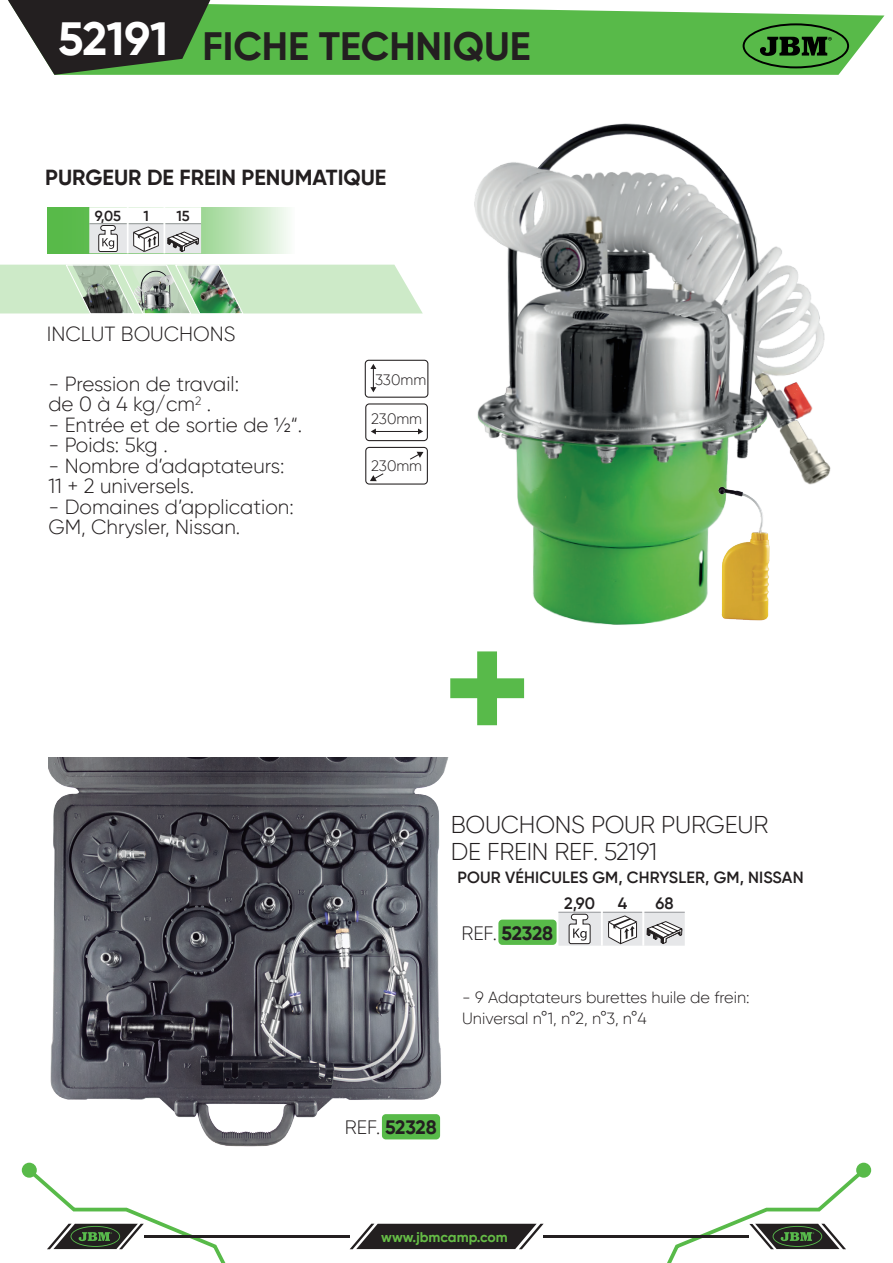
<style>
.page{position:relative;width:893px;height:1263px;background:#fff}
.page>*{position:absolute;margin:0;border:0;box-sizing:border-box;transform-origin:0 0}
.t1{font:700 163.95px "Gilroy";color:#58ba4a}
.t2{font:700 46.5px "Gilroy";letter-spacing:-.005em;color:#fff}
.t3{font:700 39.45px "Gilroy";color:#231f20}
.t4{font:300 24.3px "Gilroy";letter-spacing:-.01em;color:#231f20}
.TÍTULO{font:700 21.75px "Gilroy";color:#231f20}
.Descripciones{font:300 20.4px/20.4px "Gilroy";color:#231f20}
.Descripciones-2{font:700 19.35px "Gilroy";letter-spacing:-.015em;color:#231f20}
.info_peso_y_cantidad{font:600 16.35px "Gilroy";color:#231f20}
.text{font:300 16.2px "Gilroy";color:#231f20}
.t5{font:600 16.2px "Gilroy";letter-spacing:.01em;color:#231f20}
.Descripciones_puntas{font:300 15px "Gilroy";color:#231f20}
.info_peso_y_cantidad-2{font:600 14.4px "Gilroy";color:#231f20}
.t6{font:700 14.1px "Gilroy";color:#65bc46}
.s1{font-weight:300}
</style>
<div class="page">
<div style="left:22px;top:1163px;width:15px;height:15px;background:#58ba49;border-radius:50%"></div>
<div style="left:856px;top:1163px;width:15px;height:15px;background:#58ba49;border-radius:50%"></div>
<hr style="left:144px;top:1235px;width:206px;height:3px;background:#231f20">
<hr style="left:543px;top:1235px;width:206px;height:3px;background:#231f20">
<svg style="left:350px;top:1224px;width:194px;height:25px"></svg>
<svg style="left:667px;top:1165px;width:202px;height:98px"></svg>
<svg style="left:24px;top:1165px;width:202px;height:98px"></svg>
<svg style="left:210px;top:4px;width:674px;height:71px;fill:#58ba49"></svg>
<svg style="left:8px;top:0;width:202px;height:75px"></svg>
<svg style="left:0;top:207px;width:423px;height:107px"></svg>
<svg style="left:558px;top:911px;width:127px;height:35px"></svg>
<svg style="left:743px;top:23px;width:106px;height:45px"></svg>
<img style="left:474px;top:123px;width:357px;height:502px">
<img style="left:717px;top:485px;width:54px;height:136px">
<div style="left:500px;top:921px;width:55px;height:22px;background:#58ba49;border-radius:3px"></div>
<div style="left:498px;top:919px;width:59px;height:26px;border:3px solid #58ba49;border-radius:3px"></div>
<img style="left:49px;top:758px;width:399px;height:389px">
<hr style="left:375px;top:431px;width:44px;height:1px;background:#231f20">
<svg style="left:371px;top:428px;width:5px;height:6px"></svg>
<svg style="left:418px;top:428px;width:5px;height:6px"></svg>
<div style="left:365px;top:403px;width:63px;height:38px;border:1px solid #231f20;border-radius:3px"></div>
<div style="left:365px;top:447px;width:63px;height:38px;border:1px solid #231f20;border-radius:3px"></div>
<svg style="left:370px;top:473px;width:14px;height:8px"></svg>
<svg style="left:410px;top:452px;width:13px;height:8px"></svg>
<svg style="left:370px;top:364px;width:6px;height:28px"></svg>
<div style="left:365px;top:360px;width:63px;height:38px;border:1px solid #231f20;border-radius:3px"></div>
<p class="t2" style="left:58px;top:10px;width:111px">52191</p>
<p class="t3" style="left:202px;top:21px;width:330px">FICHE TECHNIQUE</p>
<p class="TÍTULO" style="left:45px;top:164px;width:343px">PURGEUR DE FREIN PENUMATIQUE</p>
<p class="info_peso_y_cantidad-2" style="left:95px;top:207px;width:28px">9,05</p>
<p class="info_peso_y_cantidad-2" style="left:143px;top:207px;width:7px">1</p>
<p class="info_peso_y_cantidad-2" style="left:177px;top:207px;width:15px">15</p>
<p class="Descripciones" style="left:47px;top:324px;width:190px">INCLUT BOUCHONS</p>
<p class="Descripciones" style="left:48px;top:373px;width:192px">- Pression de travail: de 0 à 4 kg/cm<sup>2</sup> .</p>
<p class="Descripciones" style="left:48px;top:414px;width:255px">- Entrée et de sortie de ½“.</p>
<p class="Descripciones" style="left:48px;top:435px;width:121px">- Poids: 5kg .</p>
<p class="Descripciones" style="left:48px;top:455px;width:238px">- Nombre d’adaptateurs:<br>11 + 2 universels.</p>
<p class="Descripciones" style="left:48px;top:496px;width:247px">- Domaines d’application:<br>GM, Chrysler, Nissan.</p>
<p class="Descripciones_puntas" style="left:375px;top:370px;width:52px">330mm</p>
<p class="Descripciones_puntas" style="left:371px;top:410px;width:52px">230mm</p>
<p class="Descripciones_puntas" style="left:371px;top:457px;width:52px">230mm</p>
<p class="t1" style="left:442px;top:586px;width:93px">+</p>
<p class="t4" style="left:451px;top:809px;width:319px">BOUCHONS POUR PURGEUR</p>
<p class="t4" style="left:451px;top:836px;width:208px">DE FREIN REF. 52191</p>
<p class="t5" style="left:458px;top:867px;width:347px">POUR VÉHICULES GM, CHRYSLER, GM, NISSAN</p>
<p class="Descripciones-2" style="left:461px;top:921px;width:93px"><span class="s1">REF.</span> 52328</p>
<p class="info_peso_y_cantidad" style="left:564px;top:893px;width:33px">2,90</p>
<p class="info_peso_y_cantidad" style="left:618px;top:893px;width:11px">4</p>
<p class="info_peso_y_cantidad" style="left:655px;top:893px;width:20px">68</p>
<p class="text" style="left:462px;top:988px;width:289px">- 9 Adaptateurs burettes huile de frein:</p>
<p class="text" style="left:462px;top:1008px;width:186px">Universal n°1, n°2, n°3, n°4</p>
<p class="Descripciones-2" style="left:345px;top:1115px;width:93px"><span class="s1">REF.</span> 52328</p>
<p class="t6" style="left:381px;top:1228px;width:128px">www.jbmcamp.com</p>
</div>
